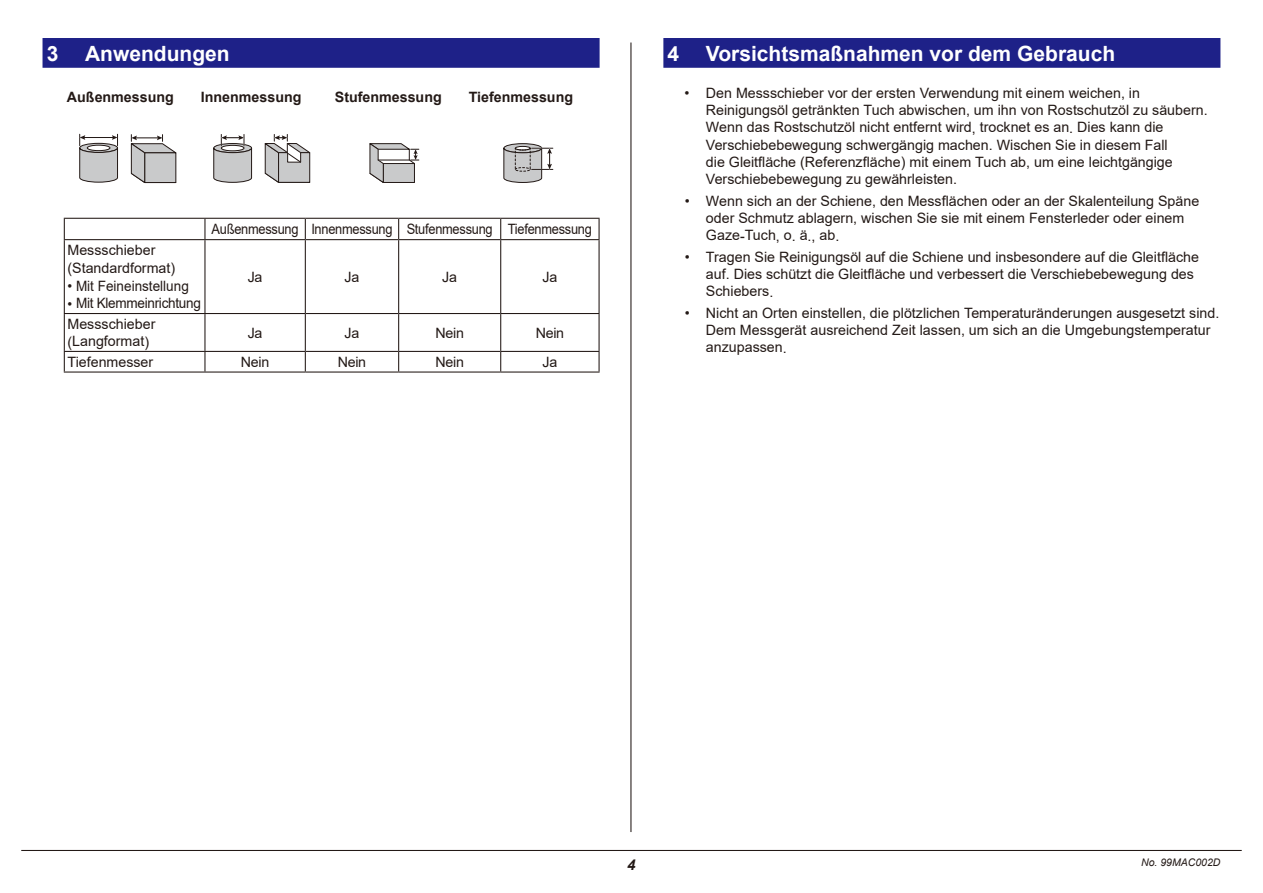
<style>
.page{position:relative;width:1263px;height:893px;background:#fff}
.page>*{position:absolute;margin:0;border:0;box-sizing:border-box;transform-origin:0 0}
.t1{font:700 21px "Arial";color:#fff}
.t2{font:italic 700 15px "Arial";color:#231916}
.t3{font:14.25px/17.2px "Arial";color:#231916}
.t4{font:700 14.25px "Arial";color:#231916}
.t5{font:14.25px "Arial";letter-spacing:-.02em;color:#231916;scale:.9 1}
.t6{font:14.25px "Arial";letter-spacing:-.02em;color:#231916;scale:.95 1}
.t7{font:14.25px "Arial";color:#231916;scale:.95 1}
.t8{font:italic 10.5px "Arial";color:#231916}
</style>
<div class="page">
<hr style="left:21px;top:850px;width:1221px;height:1px;background:#231916">
<div style="left:43px;top:38px;width:557px;height:30px;background:#1e2188"></div>
<svg style="left:130px;top:135px;width:47px;height:49px"></svg>
<svg style="left:79px;top:134px;width:39px;height:49px"></svg>
<svg style="left:264px;top:134px;width:47px;height:49px"></svg>
<svg style="left:213px;top:134px;width:39px;height:49px"></svg>
<svg style="left:369px;top:143px;width:50px;height:40px"></svg>
<hr style="left:378px;top:160px;width:31px;height:1px;background:#231916">
<svg style="left:504px;top:144px;width:38px;height:9px"></svg>
<div style="left:503px;top:143px;width:39px;height:10px;border:1px solid #231916;border-radius:50%"></div>
<div style="left:515px;top:146px;width:16px;height:4px;border:1px solid #231916;border-radius:50%"></div>
<svg style="left:503px;top:147px;width:50px;height:36px"></svg>
<hr style="left:64px;top:218px;width:141px;height:1px;background:#231916">
<svg style="left:64px;top:219px;width:1px;height:20px"></svg>
<hr style="left:205px;top:218px;width:100px;height:1px;background:#231916">
<svg style="left:204px;top:219px;width:1px;height:20px"></svg>
<hr style="left:305px;top:218px;width:94px;height:1px;background:#231916">
<svg style="left:305px;top:219px;width:1px;height:20px"></svg>
<hr style="left:399px;top:218px;width:102px;height:1px;background:#231916">
<svg style="left:398px;top:219px;width:1px;height:20px"></svg>
<hr style="left:501px;top:218px;width:99px;height:1px;background:#231916">
<svg style="left:500px;top:219px;width:1px;height:20px"></svg>
<hr style="left:598px;top:219px;width:2px;height:20px;background:#231916">
<hr style="left:64px;top:239px;width:141px;height:1px;background:#231916">
<hr style="left:64px;top:240px;width:1px;height:73px;background:#231916">
<hr style="left:205px;top:239px;width:100px;height:1px;background:#231916">
<hr style="left:204px;top:240px;width:1px;height:73px;background:#231916">
<hr style="left:305px;top:239px;width:94px;height:1px;background:#231916">
<hr style="left:305px;top:240px;width:1px;height:73px;background:#231916">
<hr style="left:399px;top:239px;width:102px;height:1px;background:#231916">
<hr style="left:398px;top:240px;width:1px;height:73px;background:#231916">
<hr style="left:501px;top:239px;width:99px;height:1px;background:#231916">
<hr style="left:500px;top:240px;width:1px;height:73px;background:#231916">
<hr style="left:598px;top:240px;width:2px;height:73px;background:#231916">
<hr style="left:64px;top:313px;width:141px;height:1px;background:#231916">
<hr style="left:64px;top:314px;width:1px;height:37px;background:#231916">
<hr style="left:205px;top:313px;width:100px;height:1px;background:#231916">
<hr style="left:204px;top:314px;width:1px;height:37px;background:#231916">
<hr style="left:305px;top:313px;width:94px;height:1px;background:#231916">
<hr style="left:305px;top:314px;width:1px;height:37px;background:#231916">
<hr style="left:399px;top:313px;width:102px;height:1px;background:#231916">
<hr style="left:398px;top:314px;width:1px;height:37px;background:#231916">
<hr style="left:501px;top:313px;width:99px;height:1px;background:#231916">
<hr style="left:500px;top:314px;width:1px;height:37px;background:#231916">
<hr style="left:598px;top:314px;width:2px;height:37px;background:#231916">
<hr style="left:64px;top:351px;width:141px;height:1px;background:#231916">
<svg style="left:64px;top:352px;width:1px;height:19px"></svg>
<hr style="left:205px;top:351px;width:100px;height:1px;background:#231916">
<svg style="left:204px;top:352px;width:1px;height:19px"></svg>
<hr style="left:305px;top:351px;width:94px;height:1px;background:#231916">
<svg style="left:305px;top:352px;width:1px;height:19px"></svg>
<hr style="left:399px;top:351px;width:102px;height:1px;background:#231916">
<svg style="left:398px;top:352px;width:1px;height:19px"></svg>
<hr style="left:501px;top:351px;width:99px;height:1px;background:#231916">
<svg style="left:500px;top:352px;width:1px;height:19px"></svg>
<svg style="left:598px;top:352px;width:2px;height:19px"></svg>
<hr style="left:64px;top:371px;width:141px;height:2px;background:#231916">
<hr style="left:205px;top:371px;width:100px;height:2px;background:#231916">
<hr style="left:305px;top:371px;width:94px;height:2px;background:#231916">
<hr style="left:399px;top:371px;width:102px;height:2px;background:#231916">
<hr style="left:501px;top:371px;width:99px;height:2px;background:#231916">
<div style="left:663px;top:38px;width:557px;height:30px;background:#1e2188"></div>
<hr style="left:630px;top:43px;width:1px;height:789px;background:#231916">
<h1 class="t1" style="left:47px;top:38px;width:13px">3</h1>
<h1 class="t1" style="left:85px;top:38px;width:146px">Anwendungen</h1>
<p class="t4" style="left:67px;top:87px;width:108px">Außenmessung</p>
<p class="t4" style="left:201px;top:87px;width:102px">Innenmessung</p>
<p class="t4" style="left:335px;top:87px;width:108px">Stufenmessung</p>
<p class="t4" style="left:469px;top:87px;width:106px">Tiefenmessung</p>
<p class="t3" style="left:67px;top:241px;width:109px;line-height:17.7px">Messschieber (Standardformat)</p>
<p class="t7" style="left:67px;top:276px;width:129px">• Mit Feineinstellung</p>
<p class="t6" style="left:67px;top:293px;width:142px">• Mit Klemmeinrichtung</p>
<p class="t5" style="left:212px;top:219px;width:424px">Außenmessung Innenmessung Stufenmessung Tiefenmessung</p>
<p class="t3" style="left:248px;top:268px;width:16px">Ja</p>
<p class="t3" style="left:345px;top:268px;width:16px">Ja</p>
<p class="t3" style="left:442px;top:268px;width:16px">Ja</p>
<p class="t3" style="left:542px;top:268px;width:16px">Ja</p>
<p class="t3" style="left:68px;top:315px;width:89px">Messschieber (Langformat)</p>
<p class="t3" style="left:248px;top:324px;width:16px">Ja</p>
<p class="t3" style="left:345px;top:324px;width:16px">Ja</p>
<p class="t3" style="left:435px;top:324px;width:30px">Nein</p>
<p class="t3" style="left:536px;top:324px;width:30px">Nein</p>
<p class="t3" style="left:68px;top:353px;width:87px">Tiefenmesser</p>
<p class="t3" style="left:241px;top:353px;width:30px">Nein</p>
<p class="t3" style="left:338px;top:353px;width:30px">Nein</p>
<p class="t3" style="left:435px;top:353px;width:30px">Nein</p>
<p class="t3" style="left:542px;top:353px;width:16px">Ja</p>
<h1 class="t1" style="left:668px;top:38px;width:13px">4</h1>
<h1 class="t1" style="left:706px;top:38px;width:411px">Vorsichtsmaßnahmen vor dem Gebrauch</h1>
<p class="t3" style="left:706px;top:84px;width:503px;text-indent:-21px">• Den Messschieber vor der ersten Verwendung mit einem weichen, in Reinigungsöl getränkten Tuch abwischen, um ihn von Rostschutzöl zu säubern.<br>Wenn das Rostschutzöl nicht entfernt wird, trocknet es an. Dies kann die Verschiebebewegung schwergängig machen. Wischen Sie in diesem Fall<br>die Gleitfläche (Referenzfläche) mit einem Tuch ab, um eine leichtgängige Verschiebebewegung zu gewährleisten.</p>
<p class="t3" style="left:706px;top:192px;width:495px;text-indent:-21px">• Wenn sich an der Schiene, den Messflächen oder an der Skalenteilung Späne oder Schmutz ablagern, wischen Sie sie mit einem Fensterleder oder einem<br>Gaze-Tuch, o. ä., ab.</p>
<p class="t3" style="left:706px;top:248px;width:495px;text-indent:-21px">• Tragen Sie Reinigungsöl auf die Schiene und insbesondere auf die Gleitfläche auf. Dies schützt die Gleitfläche und verbessert die Verschiebebewegung des<br>Schiebers.</p>
<p class="t3" style="left:706px;top:304px;width:515px;text-indent:-21px">• Nicht an Orten einstellen, die plötzlichen Temperaturänderungen ausgesetzt sind.<br>Dem Messgerät ausreichend Zeit lassen, um sich an die Umgebungstemperatur anzupassen.</p>
<p class="t2" style="left:627px;top:854px;width:10px">4</p>
<p class="t8" style="left:1141px;top:855px;width:81px">No. 99MAC002D</p>
</div>
